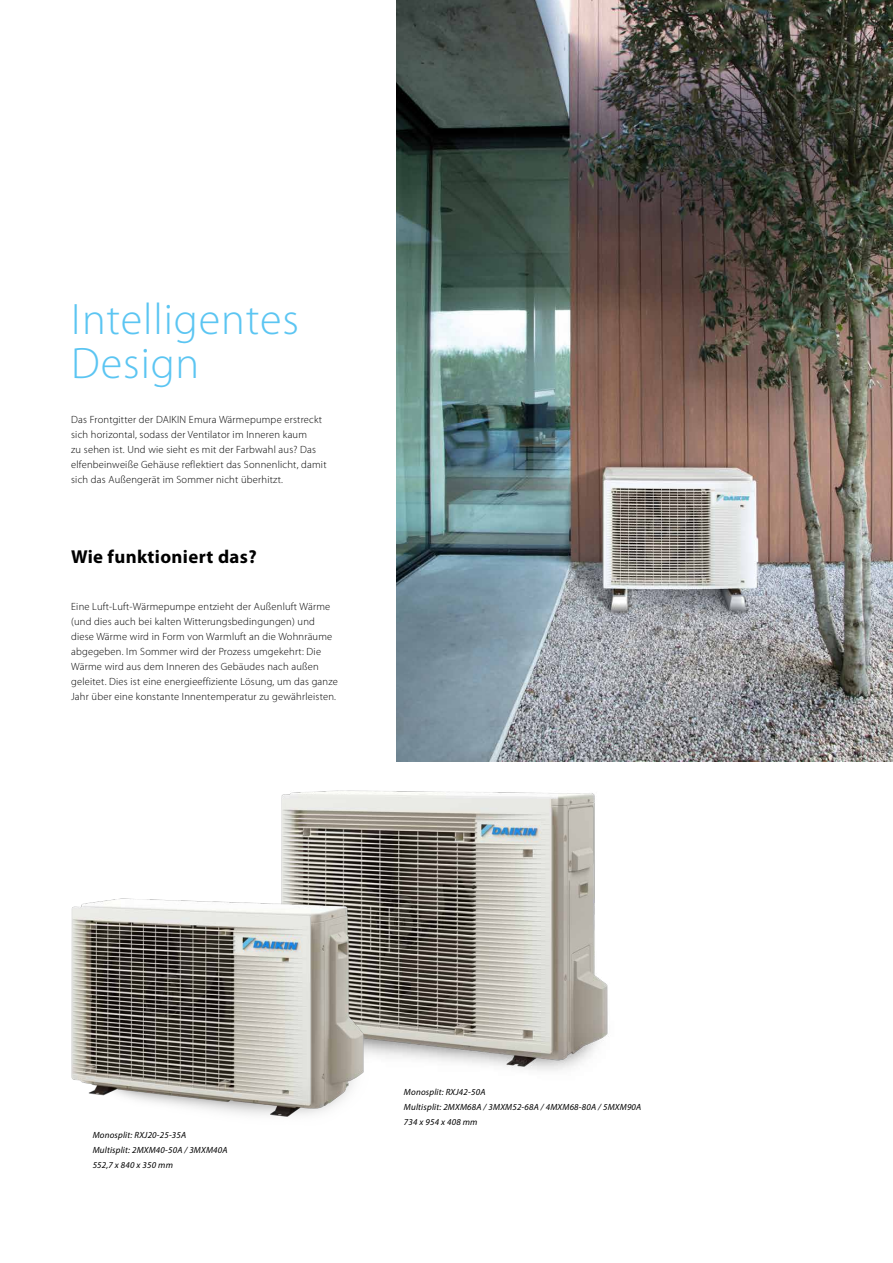
<style>
.page{position:relative;width:893px;height:1263px;background:#fff}
.page>*{position:absolute;margin:0;border:0;box-sizing:border-box;transform-origin:0 0}
.t1{font:300 44.25px/44.2px "Myriad Pro";letter-spacing:.02em;color:#5bc5f2}
.t2{font:700 18.75px "Myriad Pro";letter-spacing:.02em;color:#000}
.t3{font:300 10.5px/15px "Myriad Pro";letter-spacing:.02em;color:#000}
.t4{font:italic 9px/15px "Myriad Pro";letter-spacing:.02em;color:#000}
</style>
<div class="page">
<img style="left:396px;top:0;width:497px;height:761px">
<img style="left:281px;top:790px;width:327px;height:281px">
<img style="left:71px;top:797px;width:333px;height:320px">
<h1 class="t1" style="left:71px;top:298px;width:229px">Intelligentes<br>Design</h1>
<p class="t3" style="left:71px;top:412px;width:257px">Das Frontgitter der DAIKIN Emura Wärmepumpe erstreckt sich horizontal, sodass der Ventilator im Inneren kaum<br>zu sehen ist. Und wie sieht es mit der Farbwahl aus? Das elfenbeinweiße Gehäuse reflektiert das Sonnenlicht, damit sich das Außengerät im Sommer nicht überhitzt.</p>
<h2 class="t2" style="left:71px;top:545px;width:187px">Wie funktioniert das?</h2>
<p class="t3" style="left:71px;top:599px;width:268px">Eine Luft-Luft-Wärmepumpe entzieht der Außenluft Wärme (und dies auch bei kalten Witterungsbedingungen) und diese Wärme wird in Form von Warmluft an die Wohnräume abgegeben. Im Sommer wird der Prozess umgekehrt: Die Wärme wird aus dem Inneren des Gebäudes nach außen geleitet. Dies ist eine energieeffiziente Lösung, um das ganze Jahr über eine konstante Innentemperatur zu gewährleisten.</p>
<p class="t4" style="left:93px;top:1127px;width:136px">Monosplit: RXJ20-25-35A<br>Multisplit: 2MXM40-50A / 3MXM40A<br>552,7 x 840 x 350 mm</p>
<p class="t4" style="left:404px;top:1084px;width:239px">Monosplit: RXJ42-50A<br>Multisplit: 2MXM68A / 3MXM52-68A / 4MXM68-80A / 5MXM90A<br>734 x 954 x 408 mm</p>
</div>
